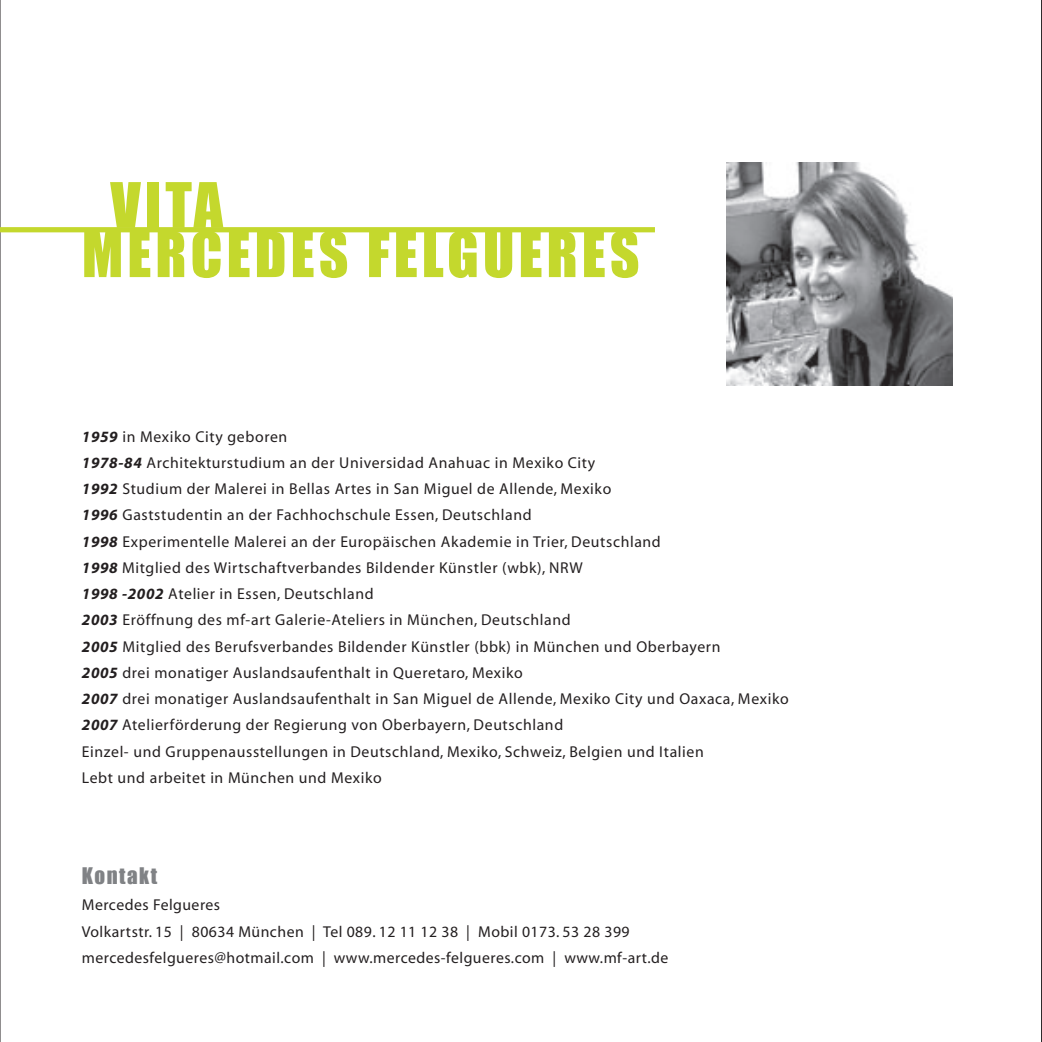
<style>
.page{position:relative;width:1042px;height:1042px;background:#fff}
.page>*{position:absolute;margin:0;border:0;box-sizing:border-box;transform-origin:0 0}
.t1{font:57.75px "Impact";letter-spacing:.07em;color:#c4d82d}
.t2{font:21px "Impact";letter-spacing:.07em;color:#808285}
.t3{font:15.75px "Myriad";letter-spacing:.04em;color:#231f20}
.s1{font-weight:700;font-style:italic}
</style>
<div class="page">
<svg style="left:1041px;top:0;width:1px;height:1042px"></svg>
<div style="left:0;top:227px;width:655px;height:5px;background:#c4d82d"></div>
<img style="left:727px;top:162px;width:225px;height:223px">
<p class="t1" style="left:110px;top:169px;width:114px">VITA</p>
<p class="t1" style="left:82px;top:219px;width:559px">MERCEDES FELGUERES</p>
<p class="t3" style="left:82px;top:428px;width:207px"><span class="s1">1959</span> in Mexiko City geboren</p>
<p class="t3" style="left:82px;top:455px;width:515px"><span class="s1">1978-84</span> Architekturstudium an der Universidad Anahuac in Mexiko City</p>
<p class="t3" style="left:82px;top:481px;width:531px"><span class="s1">1992</span> Studium der Malerei in Bellas Artes in San Miguel de Allende, Mexiko</p>
<p class="t3" style="left:82px;top:507px;width:451px"><span class="s1">1996</span> Gaststudentin an der Fachhochschule Essen, Deutschland</p>
<p class="t3" style="left:82px;top:533px;width:580px"><span class="s1">1998</span> Experimentelle Malerei an der Europäischen Akademie in Trier, Deutschland</p>
<p class="t3" style="left:82px;top:560px;width:502px"><span class="s1">1998</span> Mitglied des Wirtschaftverbandes Bildender Künstler (wbk), NRW</p>
<p class="t3" style="left:82px;top:586px;width:293px"><span class="s1">1998 -2002</span> Atelier in Essen, Deutschland</p>
<p class="t3" style="left:82px;top:612px;width:490px"><span class="s1">2003</span> Eröffnung des mf-art Galerie-Ateliers in München, Deutschland</p>
<p class="t3" style="left:82px;top:638px;width:640px"><span class="s1">2005</span> Mitglied des Berufsverbandes Bildender Künstler (bbk) in München und Oberbayern</p>
<p class="t3" style="left:82px;top:665px;width:442px"><span class="s1">2005</span> drei monatiger Auslandsaufenthalt in Queretaro, Mexiko</p>
<p class="t3" style="left:82px;top:691px;width:708px"><span class="s1">2007</span> drei monatiger Auslandsaufenthalt in San Miguel de Allende, Mexiko City und Oaxaca, Mexiko</p>
<p class="t3" style="left:82px;top:717px;width:483px"><span class="s1">2007</span> Atelierförderung der Regierung von Oberbayern, Deutschland</p>
<p class="t3" style="left:82px;top:743px;width:623px">Einzel- und Gruppenausstellungen in Deutschland, Mexiko, Schweiz, Belgien und Italien</p>
<p class="t3" style="left:82px;top:770px;width:301px">Lebt und arbeitet in München und Mexiko</p>
<p class="t2" style="left:82px;top:863px;width:77px">Kontakt</p>
<p class="t3" style="left:82px;top:897px;width:140px">Mercedes Felgueres</p>
<p class="t3" style="left:82px;top:923px;width:549px">Volkartstr. 15 | 80634 München | Tel 089. 12 11 12 38 | Mobil 0173. 53 28 399</p>
<p class="t3" style="left:82px;top:950px;width:588px">mercedesfelgueres@hotmail.com | www.mercedes-felgueres.com | www.mf-art.de</p>
</div>
